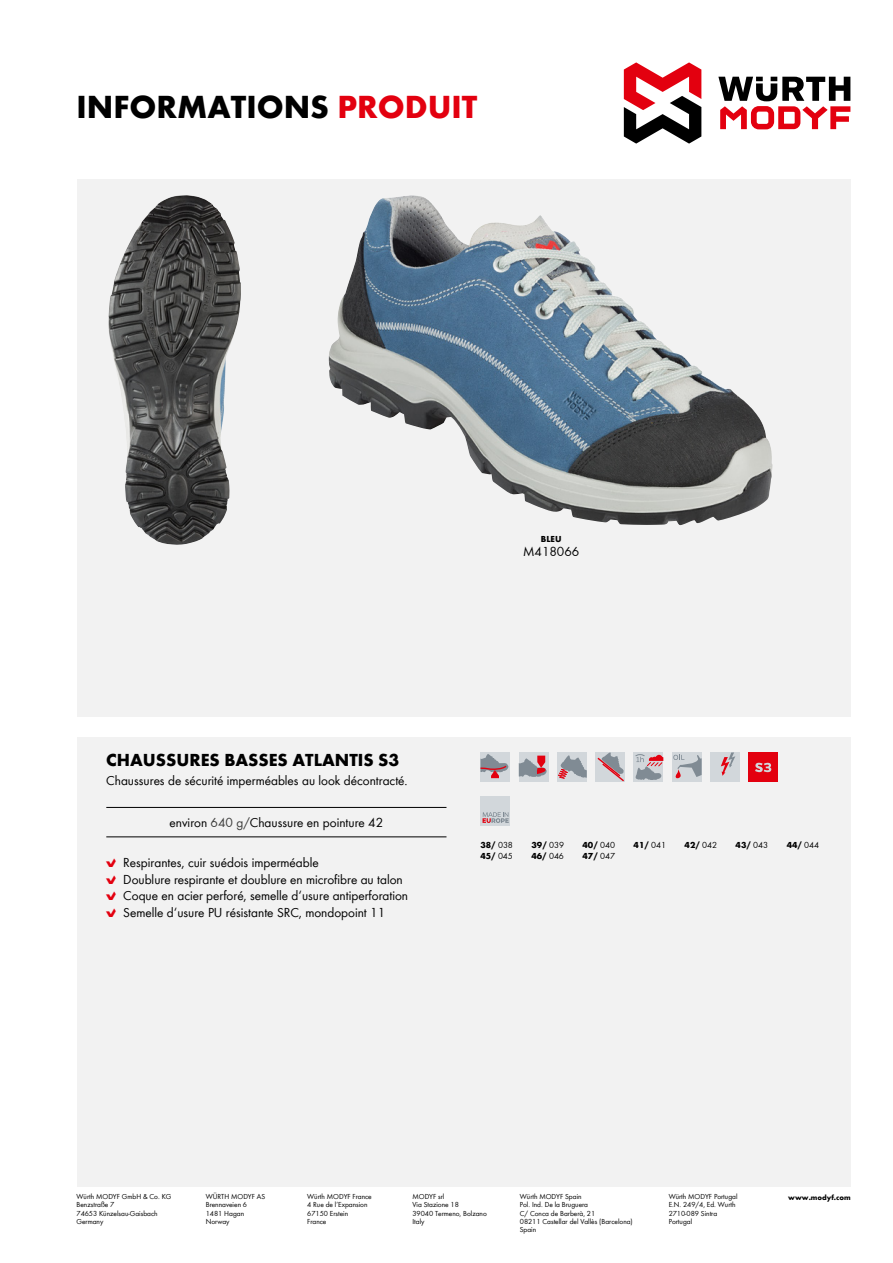
<style>
.page{position:relative;width:893px;height:1263px;background:#fff}
.page>*{position:absolute;margin:0;border:0;box-sizing:border-box;transform-origin:0 0}
.t1{font:700 33px "Wuerth Global";color:#000}
.t2{font:700 18px "Wuerth Global";color:#000}
.t3{font:13.5px/16.5px "Wuerth Global";color:#000}
.t4{font:700 9px "Wuerth Global";color:#000}
.t5{font:7.5px/8.2px "Wuerth Global";color:#000}
.t6{font:700 7.5px "Wuerth Global";color:#000}
.s1{color:#e3000f}
.s2{color:#3b3b3a}
.s3{font-family:"Wuerth Num";color:#e3000f}
.s4{font-weight:400}
</style>
<div class="page">
<svg style="left:718px;top:77px;width:132px;height:52px"></svg>
<svg style="left:624px;top:62px;width:77px;height:82px"></svg>
<div style="left:77px;top:179px;width:773px;height:1007px;background:#f2f2f2"></div>
<div style="left:64px;top:717px;width:805px;height:19px;background:#fff"></div>
<hr style="left:106px;top:807px;width:340px;height:1px;background:#000">
<hr style="left:106px;top:837px;width:340px;height:1px;background:#000">
<div style="left:480px;top:796px;width:30px;height:29px;background:#d2d7db"></div>
<svg style="left:483px;top:812px;width:26px;height:11px"></svg>
<img style="left:329px;top:195px;width:416px;height:330px">
<img style="left:108px;top:196px;width:119px;height:349px">
<div style="left:748px;top:752px;width:30px;height:30px;background:#e3000f"></div>
<svg style="left:755px;top:763px;width:16px;height:9px"></svg>
<div style="left:710px;top:752px;width:30px;height:30px;background:#d2d7db"></div>
<svg style="left:721px;top:752px;width:14px;height:24px"></svg>
<div style="left:672px;top:752px;width:30px;height:30px;background:#d2d7db"></div>
<svg style="left:673px;top:754px;width:29px;height:25px"></svg>
<div style="left:634px;top:752px;width:29px;height:30px;background:#d2d7db"></div>
<svg style="left:635px;top:754px;width:28px;height:26px"></svg>
<div style="left:595px;top:752px;width:30px;height:30px;background:#d2d7db"></div>
<svg style="left:597px;top:752px;width:27px;height:29px"></svg>
<div style="left:557px;top:752px;width:30px;height:30px;background:#d2d7db"></div>
<svg style="left:558px;top:755px;width:29px;height:24px"></svg>
<div style="left:519px;top:752px;width:30px;height:30px;background:#d2d7db"></div>
<svg style="left:519px;top:756px;width:28px;height:21px"></svg>
<div style="left:480px;top:752px;width:30px;height:30px;background:#d2d7db"></div>
<svg style="left:480px;top:754px;width:28px;height:24px"></svg>
<h1 class="t1" style="left:77px;top:87px;width:402px">INFORMATIONS <span class="s1">PRODUIT</span></h1>
<p class="t4" style="left:541px;top:533px;width:22px">BLEU</p>
<h3 class="t3" style="left:523px;top:543px;width:58px">M418066</h3>
<h2 class="t2" style="left:106px;top:749px;width:295px">CHAUSSURES BASSES ATLANTIS S3</h2>
<h3 class="t3" style="left:106px;top:772px;width:303px">Chaussures de sécurité imperméables au look décontracté.</h3>
<h3 class="t3" style="left:170px;top:814px;width:215px">environ <span class="s2">640 g/</span>Chaussure en pointure 42</h3>
<h3 class="t3" style="left:106px;top:854px;width:303px"><span class="s3">B</span> Respirantes, cuir suédois imperméable<br><span class="s3">B</span> Doublure respirante et doublure en microfibre au talon <span class="s3">B</span> Coque en acier perforé, semelle d‘usure antiperforation <span class="s3">B</span> Semelle d‘usure PU résistante SRC, mondopoint 11</h3>
<p class="t4" style="left:480px;top:839px;width:34px">38/ <span class="s4">038</span></p>
<p class="t4" style="left:531px;top:839px;width:34px">39/ <span class="s4">039</span></p>
<p class="t4" style="left:583px;top:839px;width:34px">40/ <span class="s4">040</span></p>
<p class="t4" style="left:634px;top:839px;width:34px">41/ <span class="s4">041</span></p>
<p class="t4" style="left:685px;top:839px;width:34px">42/ <span class="s4">042</span></p>
<p class="t4" style="left:736px;top:839px;width:34px">43/ <span class="s4">043</span></p>
<p class="t4" style="left:787px;top:839px;width:34px">44/ <span class="s4">044</span></p>
<p class="t4" style="left:480px;top:850px;width:34px">45/ <span class="s4">045</span></p>
<p class="t4" style="left:531px;top:850px;width:34px">46/ <span class="s4">046</span></p>
<p class="t4" style="left:583px;top:850px;width:34px">47/ <span class="s4">047</span></p>
<p class="t5" style="left:206px;top:1192px;width:61px">WÜRTH MODYF AS<br>Brennaveien 6<br>1481 Hagan<br>Norway</p>
<p class="t5" style="left:307px;top:1192px;width:66px">Würth MODYF France<br>4 Rue de l’Expansion<br>67150 Erstein<br>France</p>
<p class="t5" style="left:669px;top:1192px;width:70px">Würth MODYF Portugal<br>E.N. 249/4, Ed. Wurth<br>2710-089 Sintra<br>Portugal</p>
<p class="t6" style="left:788px;top:1193px;width:64px">www.modyf.com</p>
<p class="t5" style="left:77px;top:1192px;width:96px">Würth MODYF GmbH &amp; Co. KG<br>Benzstraße 7<br>74653 Künzelsau-Gaisbach<br>Germany</p>
<p class="t5" style="left:412px;top:1192px;width:76px">MODYF srl<br>Via Stazione 18<br>39040 Termeno, Bolzano<br>Italy</p>
<p class="t5" style="left:520px;top:1192px;width:114px">Würth MODYF Spain<br>Pol. Ind. De la Bruguera<br>C/ Conca de Barberà, 21<br>08211 Castellar del Vallès (Barcelona)<br>Spain</p>
</div>
